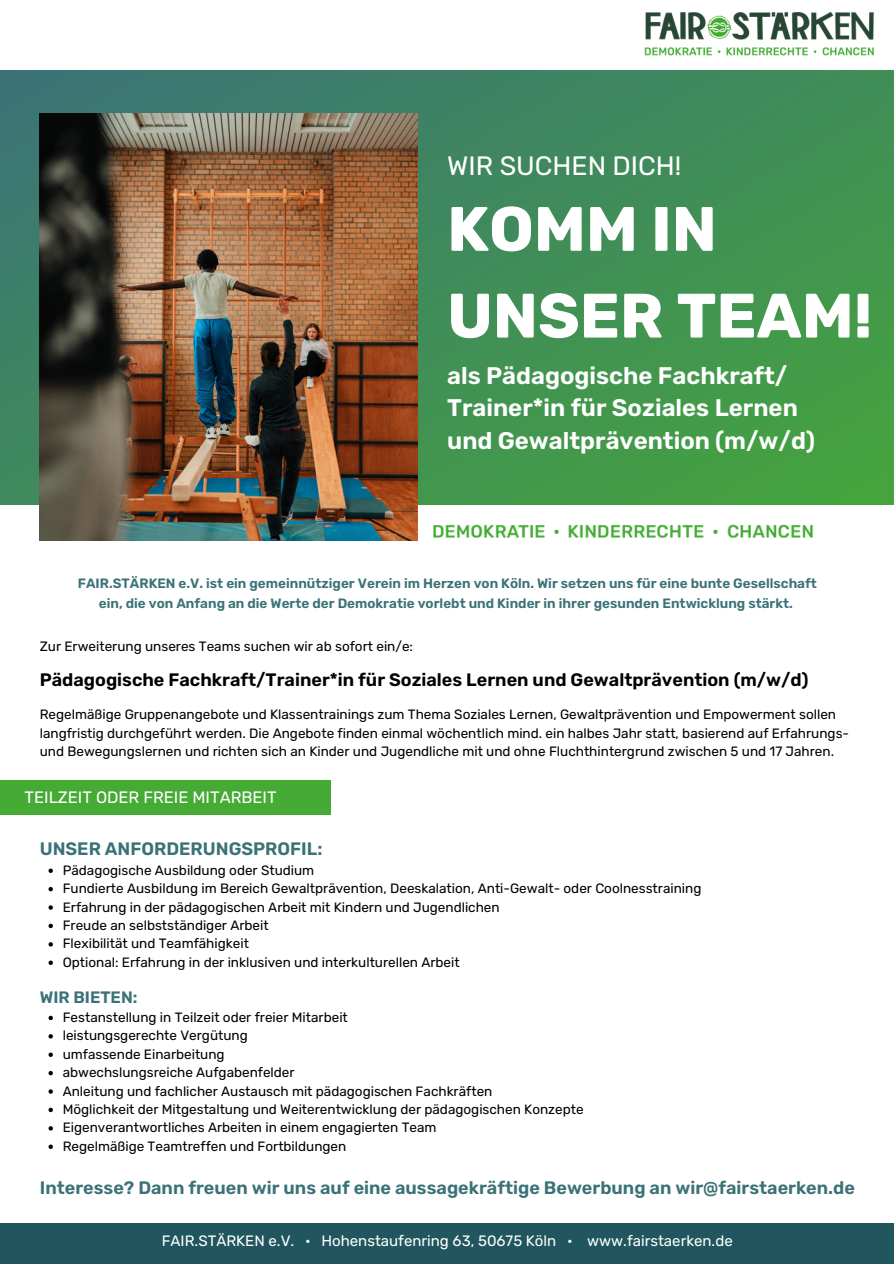
<style>
.page{position:relative;width:894px;height:1264px;background:#fff}
.page>*{position:absolute;margin:0;border:0;box-sizing:border-box;transform-origin:0 0}
.t1{font:700 62.55px/86.7px "Rubik";color:#fff}
.t2{font:26.55px "Rubik";color:#fff}
.t3{font:600 24px "Rubik";color:#fff}
.t4{font:600 18px "Rubik";color:#3b7278}
.t5{font:600 18px "Rubik";color:#000}
.t6{font:16.5px "Rubik";color:#fff}
.t7{font:600 16.5px "Rubik";color:#3b7278}
.t8{font:15px "Rubik";color:#fff}
.t9{font:13.5px/18.8px "Rubik";color:#000}
.t10{font:600 13.5px/20.2px "Rubik";color:#3b7278;text-align:center}
</style>
<div class="page">
<svg style="left:0;top:70px;width:893px;height:435px;background:#408e56"></svg>
<img style="left:40px;top:113px;width:377px;height:427px">
<img style="left:433px;top:524px;width:381px;height:14px">
<img style="left:644px;top:13px;width:230px;height:43px">
<div style="left:0;top:780px;width:331px;height:35px;background:#46ab35"></div>
<div style="left:0;top:1222px;width:893px;height:41px;background:#21565e"></div>
<svg style="left:48px;top:868px;width:5px;height:5px"></svg>
<svg style="left:48px;top:887px;width:5px;height:4px"></svg>
<svg style="left:48px;top:905px;width:5px;height:4px"></svg>
<svg style="left:48px;top:923px;width:5px;height:5px"></svg>
<svg style="left:48px;top:942px;width:5px;height:4px"></svg>
<svg style="left:48px;top:960px;width:5px;height:4px"></svg>
<svg style="left:48px;top:1015px;width:5px;height:5px"></svg>
<svg style="left:48px;top:1034px;width:5px;height:4px"></svg>
<svg style="left:48px;top:1052px;width:5px;height:4px"></svg>
<svg style="left:48px;top:1071px;width:5px;height:4px"></svg>
<svg style="left:48px;top:1089px;width:5px;height:4px"></svg>
<svg style="left:48px;top:1107px;width:5px;height:5px"></svg>
<svg style="left:48px;top:1126px;width:5px;height:4px"></svg>
<svg style="left:48px;top:1144px;width:5px;height:4px"></svg>
<p class="t2" style="left:447px;top:150px;width:236px">WIR SUCHEN DICH!</p>
<p class="t1" style="left:447px;top:186px;width:426px">KOMM IN<br>UNSER TEAM!</p>
<p class="t3" style="left:447px;top:361px;width:341px">als Pädagogische Fachkraft/</p>
<p class="t3" style="left:447px;top:394px;width:352px">Trainer*in für Soziales Lernen</p>
<p class="t3" style="left:447px;top:426px;width:369px">und Gewaltprävention (m/w/d)</p>
<p class="t10" style="left:78px;top:573px;width:740px">FAIR.STÄRKEN e.V. ist ein gemeinnütziger Verein im Herzen von Köln. Wir setzen uns für eine bunte Gesellschaft ein, die von Anfang an die Werte der Demokratie vorlebt und Kinder in ihrer gesunden Entwicklung stärkt.</p>
<p class="t9" style="left:40px;top:637px;width:374px">Zur Erweiterung unseres Teams suchen wir ab sofort ein/e:</p>
<p class="t5" style="left:40px;top:669px;width:770px">Pädagogische Fachkraft/Trainer*in für Soziales Lernen und Gewaltprävention (m/w/d)</p>
<p class="t9" style="left:40px;top:705px;width:810px">Regelmäßige Gruppenangebote und Klassentrainings zum Thema Soziales Lernen, Gewaltprävention und Empowerment sollen langfristig durchgeführt werden. Die Angebote finden einmal wöchentlich mind. ein halbes Jahr statt, basierend auf Erfahrungs&shy;und Bewegungslernen und richten sich an Kinder und Jugendliche mit und ohne Fluchthintergrund zwischen 5 und 17 Jahren.</p>
<p class="t6" style="left:25px;top:788px;width:253px">TEILZEIT ODER FREIE MITARBEIT</p>
<p class="t4" style="left:40px;top:837px;width:284px">UNSER ANFORDERUNGSPROFIL:</p>
<p class="t9" style="left:63px;top:860px;width:253px">Pädagogische Ausbildung oder Studium</p>
<p class="t9" style="left:63px;top:879px;width:640px">Fundierte Ausbildung im Bereich Gewaltprävention, Deeskalation, Anti-Gewalt- oder Coolnesstraining</p>
<p class="t9" style="left:63px;top:897px;width:438px">Erfahrung in der pädagogischen Arbeit mit Kindern und Jugendlichen</p>
<p class="t9" style="left:63px;top:915px;width:207px">Freude an selbstständiger Arbeit</p>
<p class="t9" style="left:63px;top:934px;width:188px">Flexibilität und Teamfähigkeit</p>
<p class="t9" style="left:63px;top:952px;width:398px">Optional: Erfahrung in der inklusiven und interkulturellen Arbeit</p>
<p class="t7" style="left:40px;top:987px;width:99px">WIR BIETEN:</p>
<p class="t9" style="left:63px;top:1007px;width:286px">Festanstellung in Teilzeit oder freier Mitarbeit</p>
<p class="t9" style="left:63px;top:1026px;width:186px">leistungsgerechte Vergütung</p>
<p class="t9" style="left:63px;top:1044px;width:163px">umfassende Einarbeitung</p>
<p class="t9" style="left:63px;top:1063px;width:233px">abwechslungsreiche Aufgabenfelder</p>
<p class="t9" style="left:63px;top:1081px;width:431px">Anleitung und fachlicher Austausch mit pädagogischen Fachkräften</p>
<p class="t9" style="left:63px;top:1099px;width:522px">Möglichkeit der Mitgestaltung und Weiterentwicklung der pädagogischen Konzepte</p>
<p class="t9" style="left:63px;top:1118px;width:375px">Eigenverantwortliches Arbeiten in einem engagierten Team</p>
<p class="t9" style="left:63px;top:1136px;width:285px">Regelmäßige Teamtreffen und Fortbildungen</p>
<p class="t4" style="left:40px;top:1176px;width:816px">Interesse? Dann freuen wir uns auf eine aussagekräftige Bewerbung an wir@fairstaerken.de</p>
<p class="t8" style="left:162px;top:1232px;width:572px">FAIR.STÄRKEN e.V. · Hohenstaufenring 63, 50675 Köln · www.fairstaerken.de</p>
</div>
